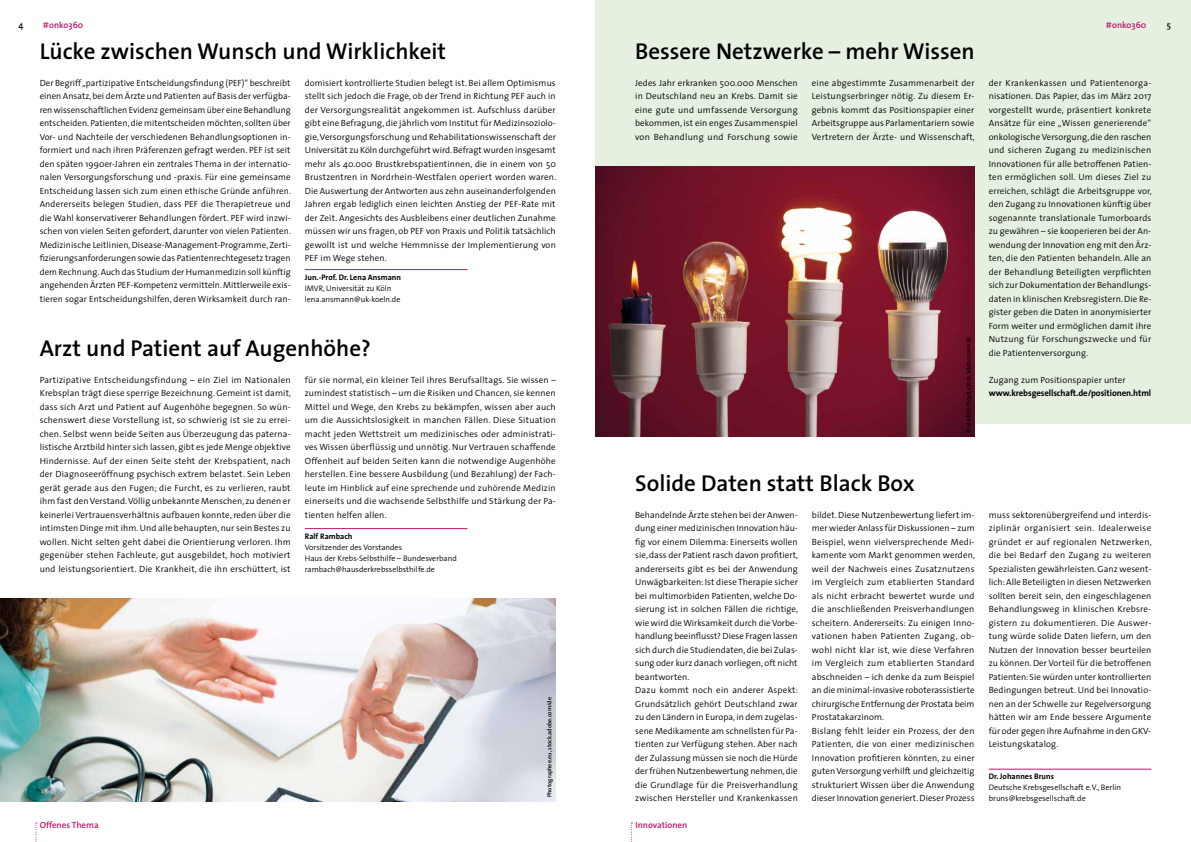
<style>
.page{position:relative;width:1191px;height:842px;background:#fff}
.page>*{position:absolute;margin:0;border:0;box-sizing:border-box;transform-origin:0 0}
.t1{font:600 23px "The Sans";color:#000}
.t2{font:300 9px/13.5px "The Sans";letter-spacing:.01em;color:#000;text-align:justify}
.t3{font:600 9px "The Sans";color:#b81867}
.t4{font:700 9px "The Sans";letter-spacing:-.01em;color:#000}
.t5{font:600 9px "The Sans";color:#000}
.t6{font:300 8px/11px "The Sans";color:#000}
.t7{font:700 8px "The Sans";color:#000}
.t8{font:600 6px "The Sans";color:#000}
</style>
<div class="page">
<div style="left:595px;top:0;width:596px;height:423px;background:#e5f0e1"></div>
<svg style="left:36px;top:823px;width:1px;height:19px"></svg>
<svg style="left:631px;top:823px;width:1px;height:19px"></svg>
<img style="left:595px;top:167px;width:379px;height:270px">
<img style="left:0;top:599px;width:556px;height:202px">
<hr style="left:305px;top:269px;width:162px;height:1px;background:#b81867">
<hr style="left:305px;top:528px;width:162px;height:1px;background:#b81867">
<hr style="left:988px;top:769px;width:163px;height:1px;background:#b81867">
<p class="t5" style="left:18px;top:17px;width:6px">4</p>
<p class="t3" style="left:43px;top:17px;width:42px">#onko360</p>
<p class="t3" style="left:1106px;top:17px;width:42px">#onko360</p>
<p class="t5" style="left:1166px;top:17px;width:6px">5</p>
<h1 class="t1" style="left:40px;top:32px;width:408px">Lücke zwischen Wunsch und Wirklichkeit</h1>
<p class="t2" style="left:40px;top:76px;width:253px">Der Begriff „partizipative Entscheidungsfindung (PEF)“ beschreibt einen Ansatz, bei dem Ärzte und Patienten auf Basis der verfügba&shy;ren wissenschaftlichen Evidenz gemeinsam über eine Behandlung entscheiden. Patienten, die mitentscheiden möchten, sollten über Vor- und Nachteile der verschiedenen Behandlungsoptionen in&shy;formiert und nach ihren Präferenzen gefragt werden. PEF ist seit den späten 1990er-Jahren ein zentrales Thema in der internatio&shy;nalen Versorgungsforschung und -praxis. Für eine gemeinsame Entscheidung lassen sich zum einen ethische Gründe anführen.<br>Andererseits belegen Studien, dass PEF die Therapietreue und die Wahl konservativerer Behandlungen fördert. PEF wird inzwi&shy;schen von vielen Seiten gefordert, darunter von vielen Patienten.<br>Medizinische Leitlinien, Disease-Management-Programme, Zerti&shy;fizierungsanforderungen sowie das Patientenrechtegesetz tragen dem Rechnung. Auch das Studium der Humanmedizin soll künftig angehenden Ärzten PEF-Kompetenz vermitteln. Mittlerweile exis&shy;tieren sogar Entscheidungshilfen, deren Wirksamkeit durch ran-</p>
<p class="t2" style="left:305px;top:76px;width:253px">domisiert kontrollierte Studien belegt ist. Bei allem Optimismus stellt sich jedoch die Frage, ob der Trend in Richtung PEF auch in der Versorgungsrealität angekommen ist. Aufschluss darüber gibt eine Befragung, die jährlich vom Institut für Medizinsoziolo&shy;gie, Versorgungsforschung und Rehabilitationswissenschaft der Universität zu Köln durchgeführt wird. Befragt wurden insgesamt mehr als 40.000 Brustkrebspatientinnen, die in einem von 50<br>Brustzentren in Nordrhein-Westfalen operiert worden waren.<br>Die Auswertung der Antworten aus zehn auseinanderfolgenden Jahren ergab lediglich einen leichten Anstieg der PEF-Rate mit der Zeit. Angesichts des Ausbleibens einer deutlichen Zunahme müssen wir uns fragen, ob PEF von Praxis und Politik tatsächlich gewollt ist und welche Hemmnisse der Implementierung von PEF im Wege stehen.</p>
<p class="t7" style="left:305px;top:270px;width:98px">Jun.-Prof. Dr. Lena Ansmann</p>
<p class="t6" style="left:305px;top:282px;width:97px">IMVR, Universität zu Köln lena.ansmann@uk-koeln.de</p>
<h1 class="t1" style="left:40px;top:329px;width:333px">Arzt und Patient auf Augenhöhe?</h1>
<p class="t2" style="left:40px;top:373px;width:253px">Partizipative Entscheidungsfindung – ein Ziel im Nationalen Krebsplan trägt diese sperrige Bezeichnung. Gemeint ist damit, dass sich Arzt und Patient auf Augenhöhe begegnen. So wün&shy;schenswert diese Vorstellung ist, so schwierig ist sie zu errei&shy;chen. Selbst wenn beide Seiten aus Überzeugung das paterna&shy;listische Arztbild hinter sich lassen, gibt es jede Menge objektive Hindernisse. Auf der einen Seite steht der Krebspatient, nach der Diagnoseeröffnung psychisch extrem belastet. Sein Leben gerät gerade aus den Fugen; die Furcht, es zu verlieren, raubt ihm fast den Verstand. Völlig unbekannte Menschen, zu denen er keinerlei Vertrauensverhältnis aufbauen konnte, reden über die intimsten Dinge mit ihm. Und alle behaupten, nur sein Bestes zu wollen. Nicht selten geht dabei die Orientierung verloren. Ihm gegenüber stehen Fachleute, gut ausgebildet, hoch motiviert und leistungsorientiert. Die Krankheit, die ihn erschüttert, ist</p>
<p class="t2" style="left:305px;top:373px;width:252px">für sie normal, ein kleiner Teil ihres Berufsalltags. Sie wissen – zumindest statistisch – um die Risiken und Chancen, sie kennen Mittel und Wege, den Krebs zu bekämpfen, wissen aber auch um die Aussichtslosigkeit in manchen Fällen. Diese Situation macht jeden Wettstreit um medizinisches oder administrati&shy;ves Wissen überflüssig und unnötig. Nur Vertrauen schaffende Offenheit auf beiden Seiten kann die notwendige Augenhöhe herstellen. Eine bessere Ausbildung (und Bezahlung) der Fach&shy;leute im Hinblick auf eine sprechende und zuhörende Medizin einerseits und die wachsende Selbsthilfe und Stärkung der Pa&shy;tienten helfen allen.</p>
<p class="t7" style="left:305px;top:529px;width:49px">Ralf Rambach</p>
<p class="t6" style="left:305px;top:541px;width:153px">Vorsitzender des Vorstandes<br>Haus der Krebs-Selbsthilfe – Bundesverband rambach@hausderkrebsselbsthilfe.de</p>
<p class="t8" style="left:544px;top:797px;width:101px;rotate:-90deg">Photographee.eu, stock.adobe.com/de</p>
<h1 class="t1" style="left:635px;top:32px;width:341px">Bessere Netzwerke – mehr Wissen</h1>
<p class="t2" style="left:635px;top:76px;width:164px">Jedes Jahr erkranken 500.000 Menschen in Deutschland neu an Krebs. Damit sie eine gute und umfassende Versorgung bekommen, ist ein enges Zusammenspiel von Behandlung und Forschung sowie</p>
<p class="t2" style="left:812px;top:76px;width:164px">eine abgestimmte Zusammenarbeit der Leistungserbringer nötig. Zu diesem Er&shy;gebnis kommt das Positionspapier einer Arbeitsgruppe aus Parlamentariern sowie Vertretern der Ärzte- und Wissenschaft,</p>
<p class="t8" style="left:963px;top:433px;width:97px;rotate:-90deg">© vladimirfloyd, stock.adobe.com/de</p>
<p class="t2" style="left:988px;top:76px;width:165px">der Krankenkassen und Patientenorga&shy;nisationen. Das Papier, das im März 2017 vorgestellt wurde, präsentiert konkrete Ansätze für eine „Wissen generierende“ onkologische Versorgung, die den raschen und sicheren Zugang zu medizinischen Innovationen für alle betroffenen Patien&shy;ten ermöglichen soll. Um dieses Ziel zu erreichen, schlägt die Arbeitsgruppe vor, den Zugang zu Innovationen künftig über sogenannte translationale Tumorboards zu gewähren – sie kooperieren bei der An&shy;wendung der Innovation eng mit den Ärz&shy;ten, die den Patienten behandeln. Alle an der Behandlung Beteiligten verpflichten sich zur Dokumentation der Behandlungs&shy;daten in klinischen Krebsregistern. Die Re&shy;gister geben die Daten in anonymisierter Form weiter und ermöglichen damit ihre Nutzung für Forschungszwecke und für die Patientenversorgung.</p>
<p class="t2" style="left:988px;top:373px;width:139px">Zugang zum Positionspapier unter</p>
<p class="t4" style="left:988px;top:386px;width:164px">www.krebsgesellschaft.de/positionen.html</p>
<h1 class="t1" style="left:635px;top:464px;width:281px">Solide Daten statt Black Box</h1>
<p class="t2" style="left:635px;top:508px;width:164px;text-align:left">Behandelnde Ärzte stehen bei der Anwen&shy;dung einer medizinischen Innovation häu&shy;fig vor einem Dilemma: Einerseits wollen sie, dass der Patient rasch davon profitiert, andererseits gibt es bei der Anwendung Unwägbarkeiten: Ist diese Therapie sicher bei multimorbiden Patienten, welche Do&shy;sierung ist in solchen Fällen die richtige, wie wird die Wirksamkeit durch die Vorbe&shy;handlung beeinflusst? Diese Fragen lassen sich durch die Studiendaten, die bei Zulas&shy;sung oder kurz danach vorliegen, oft nicht beantworten.<br>Dazu kommt noch ein anderer Aspekt:<br>Grundsätzlich gehört Deutschland zwar zu den Ländern in Europa, in dem zugelas&shy;sene Medikamente am schnellsten für Pa&shy;tienten zur Verfügung stehen. Aber nach der Zulassung müssen sie noch die Hürde der frühen Nutzenbewertung nehmen, die die Grundlage für die Preisverhandlung zwischen Hersteller und Krankenkassen</p>
<p class="t2" style="left:812px;top:508px;width:164px;text-align:left">bildet. Diese Nutzenbewertung liefert im&shy;mer wieder Anlass für Diskussionen – zum Beispiel, wenn vielversprechende Medi&shy;kamente vom Markt genommen werden, weil der Nachweis eines Zusatznutzens im Vergleich zum etablierten Standard als nicht erbracht bewertet wurde und die anschließenden Preisverhandlungen scheitern. Andererseits: Zu einigen Inno&shy;vationen haben Patienten Zugang, ob&shy;wohl nicht klar ist, wie diese Verfahren im Vergleich zum etablierten Standard abschneiden – ich denke da zum Beispiel an die minimal-invasive roboterassistierte chirurgische Entfernung der Prostata beim Prostatakarzinom.<br>Bislang fehlt leider ein Prozess, der den Patienten, die von einer medizinischen Innovation profitieren könnten, zu einer guten Versorgung verhilft und gleichzeitig strukturiert Wissen über die Anwendung dieser Innovation generiert. Dieser Prozess</p>
<p class="t2" style="left:988px;top:508px;width:164px">muss sektorenübergreifend und interdis&shy;ziplinär organisiert sein. Idealerweise gründet er auf regionalen Netzwerken, die bei Bedarf den Zugang zu weiteren Spezialisten gewährleisten. Ganz wesent&shy;lich: Alle Beteiligten in diesen Netzwerken sollten bereit sein, den eingeschlagenen Behandlungsweg in klinischen Krebsre&shy;gistern zu dokumentieren. Die Auswer&shy;tung würde solide Daten liefern, um den Nutzen der Innovation besser beurteilen zu können. Der Vorteil für die betroffenen Patienten: Sie würden unter kontrollierten Bedingungen betreut. Und bei Innovatio&shy;nen an der Schwelle zur Regelversorgung hätten wir am Ende bessere Argumente für oder gegen ihre Aufnahme in den GKV-Leistungskatalog.</p>
<p class="t7" style="left:988px;top:770px;width:67px">Dr. Johannes Bruns</p>
<p class="t6" style="left:988px;top:782px;width:134px">Deutsche Krebsgesellschaft e.V., Berlin bruns@krebsgesellschaft.de</p>
<p class="t3" style="left:40px;top:818px;width:61px">Offenes Thema</p>
<p class="t3" style="left:635px;top:818px;width:53px">Innovationen</p>
</div>
